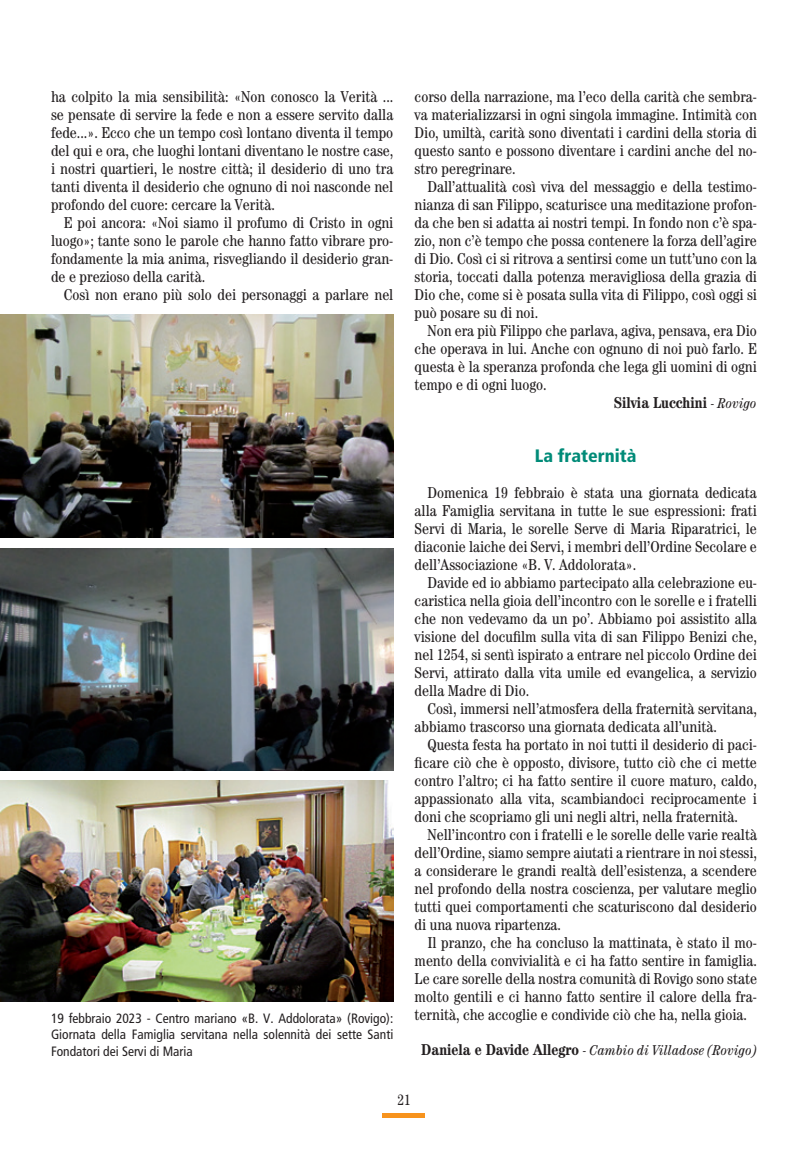
<style>
.page{position:relative;width:808px;height:1149px;background:#fff}
.page>*{position:absolute;margin:0;border:0;box-sizing:border-box;transform-origin:0 0}
.t1{font:900 condensed 18px "Frutiger";color:#008b78}
.t2{font:condensed 15.75px/18px "Century";color:#231f20;text-align:justify}
.t3{font:700 condensed 15.75px "Century";color:#231f20}
.t4{font:condensed 15px "Century";color:#231f20}
.t5{font:italic condensed 14.25px "Century";letter-spacing:.01em;color:#231f20}
.t6{font:condensed 13.5px/16.5px "Frutiger";color:#231f20;text-align:justify}
.s1{font-weight:400;font-style:italic;font-size:14.25px}
.s2{font-weight:700;font-style:normal;font-size:15.75px}
</style>
<div class="page">
<svg style="left:383px;top:1113px;width:42px;height:3px"></svg>
<img style="left:0;top:315px;width:393px;height:222px">
<img style="left:0;top:549px;width:393px;height:221px">
<img style="left:0;top:780px;width:393px;height:221px">
<p class="t2" style="left:51px;top:87px;width:344px">ha colpito la mia sensibilità: «Non conosco la Verità ... se pensate di servire la fede e non a essere servito dalla fede...». Ecco che un tempo così lontano diventa il tempo del qui e ora, che luoghi lontani diventano le nostre case, i nostri quartieri, le nostre città; il desiderio di uno tra tanti diventa il desiderio che ognuno di noi nasconde nel profondo del cuore: cercare la Verità.</p>
<p class="t2" style="left:51px;top:213px;width:344px;text-indent:13px">E poi ancora: «Noi siamo il profumo di Cristo in ogni luogo»; tante sono le parole che hanno fatto vibrare pro&shy;fondamente la mia anima, risvegliando il desiderio gran&shy;de e prezioso della carità.</p>
<p class="t2" style="left:64px;top:285px;width:331px">Così non erano più solo dei personaggi a parlare nel</p>
<p class="t6" style="left:51px;top:1009px;width:344px">19 febbraio 2023 - Centro mariano «B. V. Addolorata» (Rovigo):<br>Giornata della Famiglia servitana nella solennità dei sette Santi Fondatori dei Servi di Maria</p>
<p class="t2" style="left:415px;top:87px;width:344px">corso della narrazione, ma l’eco della carità che sembra&shy;va materializzarsi in ogni singola immagine. Intimità con Dio, umiltà, carità sono diventati i cardini della storia di questo santo e possono diventare i cardini anche del no&shy;stro peregrinare.</p>
<p class="t2" style="left:415px;top:177px;width:344px;text-indent:13px">Dall’attualità così viva del messaggio e della testimo&shy;nianza di san Filippo, scaturisce una meditazione profon&shy;da che ben si adatta ai nostri tempi. In fondo non c’è spa&shy;zio, non c’è tempo che possa contenere la forza dell’agire di Dio. Così ci si ritrova a sentirsi come un tutt’uno con la storia, toccati dalla potenza meravigliosa della grazia di Dio che, come si è posata sulla vita di Filippo, così oggi si può posare su di noi.</p>
<p class="t2" style="left:427px;top:321px;width:331px">Non era più Filippo che parlava, agiva, pensava, era Dio</p>
<p class="t2" style="left:415px;top:339px;width:344px">che operava in lui. Anche con ognuno di noi può farlo. E</p>
<p class="t2" style="left:415px;top:357px;width:344px">questa è la speranza profonda che lega gli uomini di ogni</p>
<p class="t2" style="left:415px;top:375px;width:134px">tempo e di ogni luogo.</p>
<p class="t3" style="left:614px;top:393px;width:144px">Silvia Lucchini <span class="s1">- Rovigo</span></p>
<p class="t1" style="left:535px;top:444px;width:103px">La fraternità</p>
<p class="t2" style="left:415px;top:483px;width:344px;text-indent:13px">Domenica 19 febbraio è stata una giornata dedicata alla Famiglia servitana in tutte le sue espressioni: frati Servi di Maria, le sorelle Serve di Maria Riparatrici, le diaconie laiche dei Servi, i membri dell’Ordine Secolare e dell’Associazione «B. V. Addolorata».</p>
<p class="t2" style="left:415px;top:573px;width:344px;text-indent:13px">Davide ed io abbiamo partecipato alla celebrazione eu&shy;caristica nella gioia dell’incontro con le sorelle e i fratelli che non vedevamo da un po’. Abbiamo poi assistito alla visione del docufilm sulla vita di san Filippo Benizi che, nel 1254, si sentì ispirato a entrare nel piccolo Ordine dei Servi, attirato dalla vita umile ed evangelica, a servizio della Madre di Dio.</p>
<p class="t2" style="left:415px;top:699px;width:344px;text-indent:13px">Così, immersi nell’atmosfera della fraternità servitana, abbiamo trascorso una giornata dedicata all’unità.</p>
<p class="t2" style="left:415px;top:735px;width:344px;text-indent:13px">Questa festa ha portato in noi tutti il desiderio di paci&shy;ficare ciò che è opposto, divisore, tutto ciò che ci mette contro l’altro; ci ha fatto sentire il cuore maturo, caldo, appassionato alla vita, scambiandoci reciprocamente i doni che scopriamo gli uni negli altri, nella fraternità.</p>
<p class="t2" style="left:415px;top:825px;width:344px;text-indent:13px">Nell’incontro con i fratelli e le sorelle delle varie realtà dell’Ordine, siamo sempre aiutati a rientrare in noi stessi, a considerare le grandi realtà dell’esistenza, a scendere nel profondo della nostra coscienza, per valutare meglio tutti quei comportamenti che scaturiscono dal desiderio di una nuova ripartenza.</p>
<p class="t2" style="left:415px;top:933px;width:344px;text-indent:13px">Il pranzo, che ha concluso la mattinata, è stato il mo&shy;mento della convivialità e ci ha fatto sentire in famiglia.<br>Le care sorelle della nostra comunità di Rovigo sono state molto gentili e ci hanno fatto sentire il calore della fra&shy;ternità, che accoglie e condivide ciò che ha, nella gioia.</p>
<p class="t5" style="left:421px;top:1041px;width:337px"><span class="s2">Daniela e Davide Allegro</span> - Cambio di Villadose (Rovigo)</p>
<p class="t4" style="left:397px;top:1090px;width:15px">21</p>
</div>
